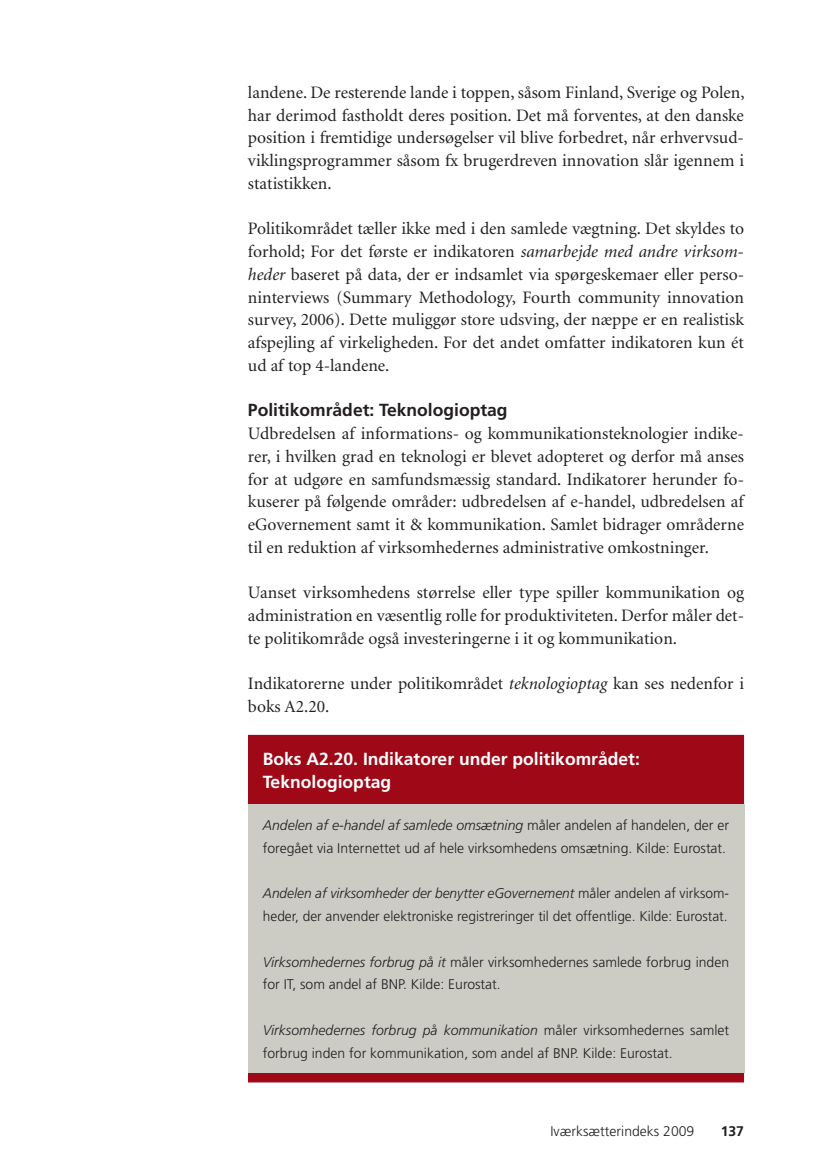
<style>
.page{position:relative;width:833px;height:1176px;background:#fff}
.page>*{position:absolute;margin:0;border:0;box-sizing:border-box;transform-origin:0 0}
.t1{font:17.5px/22.8px "Minion";color:#231f20;text-align:justify}
.t2{font:700 17.5px/22.8px "Frutiger";color:#fff}
.t3{font:700 17.5px "Frutiger";color:#231f20}
.t4{font:300 14px/22.8px "Frutiger";color:#231f20}
.t5{font:700 14px "Frutiger";color:#231f20}
.s1{font-style:italic}
</style>
<div class="page">
<div style="left:248px;top:735px;width:496px;height:347px;background:#9e0817"></div>
<div style="left:248px;top:804px;width:496px;height:269px;background:#cccbc4"></div>
<p class="t1" style="left:248px;top:82px;width:498px">landene. De resterende lande i toppen, såsom Finland, Sverige og Polen, har derimod fastholdt deres position. Det må forventes, at den danske position i fremtidige undersøgelser vil blive forbedret, når erhvervsud&shy;viklingsprogrammer såsom fx brugerdreven innovation slår igennem i statistikken.</p>
<p class="t1" style="left:248px;top:219px;width:498px">Politikområdet tæller ikke med i den samlede vægtning. Det skyldes to forhold; For det første er indikatoren <span class="s1">samarbejde med andre virksom&shy;heder</span> baseret på data, der er indsamlet via spørgeskemaer eller perso&shy;ninterviews (Summary Methodology, Fourth community innovation survey, 2006). Dette muliggør store udsving, der næppe er en realistisk afspejling af virkeligheden. For det andet omfatter indikatoren kun ét ud af top 4-landene.</p>
<p class="t3" style="left:248px;top:403px;width:261px">Politikområdet: Teknologioptag</p>
<p class="t1" style="left:248px;top:424px;width:498px">Udbredelsen af informations- og kommunikationsteknologier indike&shy;rer, i hvilken grad en teknologi er blevet adopteret og derfor må anses for at udgøre en samfundsmæssig standard. Indikatorer herunder fo&shy;kuserer på følgende områder: udbredelsen af e-handel, udbredelsen af eGovernement samt it &amp; kommunikation. Samlet bidrager områderne til en reduktion af virksomhedernes administrative omkostninger.</p>
<p class="t1" style="left:248px;top:583px;width:498px">Uanset virksomhedens størrelse eller type spiller kommunikation og administration en væsentlig rolle for produktiviteten. Derfor måler det&shy;te politikområde også investeringerne i it og kommunikation.</p>
<p class="t1" style="left:248px;top:674px;width:498px">Indikatorerne under politikområdet <span class="s1">teknologioptag</span> kan ses nedenfor i boks A2.20.</p>
<p class="t2" style="left:263px;top:749px;width:379px">Boks A2.20. Indikatorer under politikområdet:<br>Teknologioptag</p>
<p class="t4" style="left:263px;top:815px;width:468px"><span class="s1">Andelen af e-handel af samlede omsætning</span> måler andelen af handelen, der er foregået via Internettet ud af hele virksomhedens omsætning. Kilde: Eurostat.</p>
<p class="t4" style="left:263px;top:883px;width:468px"><span class="s1">Andelen af virksomheder der benytter eGovernement</span> måler andelen af virksom&shy;heder, der anvender elektroniske registreringer til det offentlige. Kilde: Eurostat.</p>
<p class="t4" style="left:263px;top:952px;width:468px"><span class="s1">Virksomhedernes forbrug på it</span> måler virksomhedernes samlede forbrug inden for IT, som andel af BNP. Kilde: Eurostat.</p>
<p class="t4" style="left:263px;top:1020px;width:468px"><span class="s1">Virksomhedernes forbrug på kommunikation</span> måler virksomhedernes samlet forbrug inden for kommunikation, som andel af BNP. Kilde: Eurostat.</p>
<p class="t4" style="left:551px;top:1121px;width:145px">Iværksætterindeks 2009</p>
<p class="t5" style="left:721px;top:1126px;width:25px">137</p>
</div>
